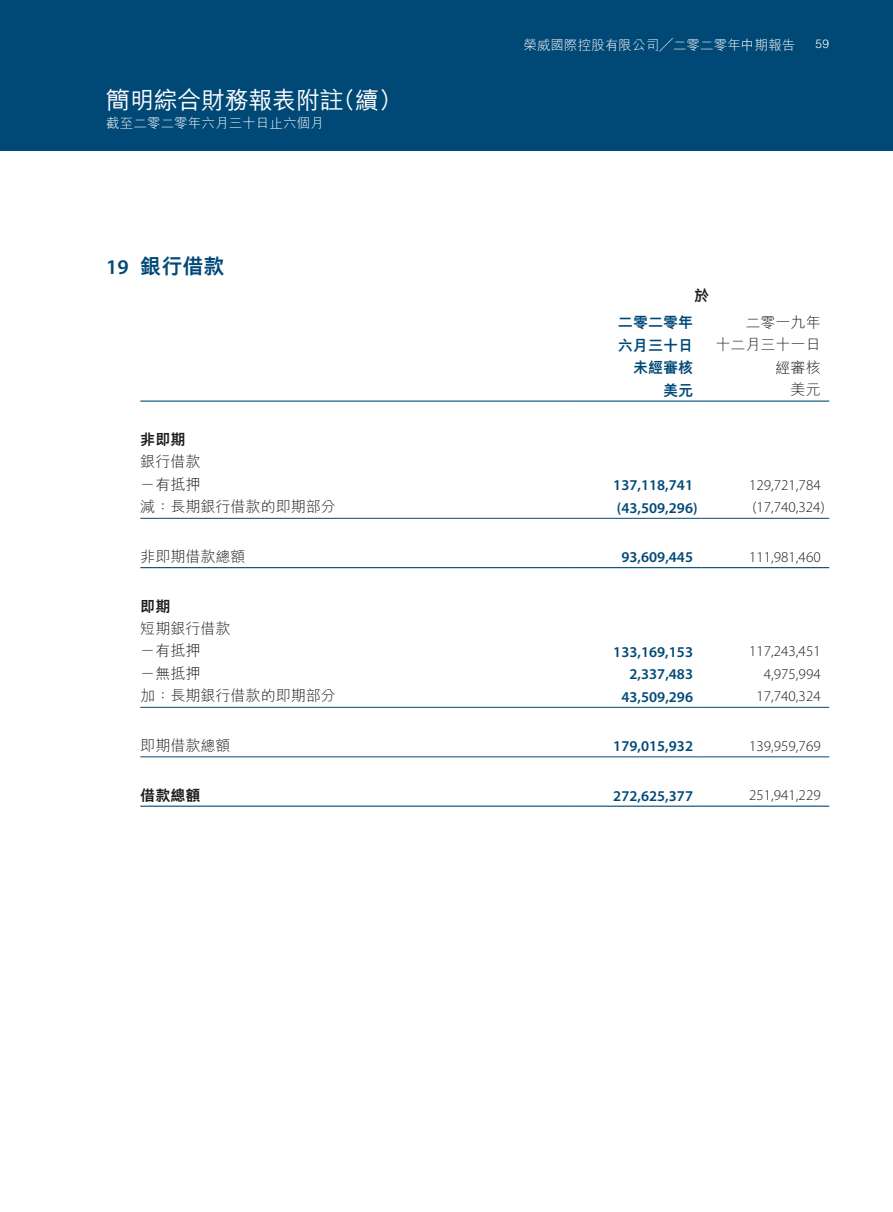
<style>
.page{position:relative;width:893px;height:1212px;background:#fff}
.page>*{position:absolute;margin:0;border:0;box-sizing:border-box;transform-origin:0 0}
.t1{font:500 24px "M Hei HK";letter-spacing:-.01em;color:#fff}
.t2{font:800 21px "M Hei HK";color:#004977}
.t3{font:300 15px "Myriad Pro";letter-spacing:.005em;color:#1c1c1b}
.t4{font:600 15px "Myriad Pro";color:#004977}
.t5{font:300 15px/22.5px "M Hei HK";letter-spacing:.005em;color:#1c1c1b}
.t6{font:800 15px/22.5px "M Hei HK";color:#004977}
.t7{font:800 15px "M Hei HK";color:#1c1c1b}
.t8{font:300 13.5px "M Hei HK";letter-spacing:.005em;color:#fff}
.t9{font:300 12px "Helvetica LT Std";color:#fff}
.s1{font-family:"Myriad Pro";font-weight:600}
</style>
<div class="page">
<div style="left:0;top:0;width:893px;height:151px;background:#004977"></div>
<svg style="left:574px;top:517px;width:128px;height:241px"></svg>
<hr style="left:140px;top:400px;width:434px;height:2px;background:#004977">
<hr style="left:574px;top:400px;width:128px;height:2px;background:#004977">
<hr style="left:702px;top:400px;width:127px;height:2px;background:#004977">
<hr style="left:140px;top:518px;width:434px;height:1px;background:#004977">
<hr style="left:574px;top:518px;width:128px;height:1px;background:#004977">
<hr style="left:702px;top:518px;width:127px;height:1px;background:#004977">
<hr style="left:140px;top:567px;width:434px;height:1px;background:#004977">
<hr style="left:574px;top:567px;width:128px;height:1px;background:#004977">
<hr style="left:702px;top:567px;width:127px;height:1px;background:#004977">
<hr style="left:140px;top:707px;width:434px;height:1px;background:#004977">
<hr style="left:574px;top:707px;width:128px;height:1px;background:#004977">
<hr style="left:702px;top:707px;width:127px;height:1px;background:#004977">
<hr style="left:140px;top:756px;width:434px;height:1px;background:#004977">
<hr style="left:574px;top:756px;width:128px;height:1px;background:#004977">
<hr style="left:702px;top:756px;width:127px;height:1px;background:#004977">
<hr style="left:140px;top:805px;width:434px;height:2px;background:#004977">
<hr style="left:574px;top:805px;width:128px;height:2px;background:#004977">
<hr style="left:702px;top:805px;width:127px;height:2px;background:#004977">
<h1 class="t1" style="left:106px;top:83px;width:298px">簡明綜合財務報表附註（續）</h1>
<p class="t8" style="left:106px;top:113px;width:219px">截至二零二零年六月三十日止六個月</p>
<h2 class="t2" style="left:106px;top:251px;width:120px"><span class="s1">19</span> 銀行借款</h2>
<p class="t7" style="left:140px;top:429px;width:47px">非即期</p>
<p class="t5" style="left:140px;top:450px;width:62px">銀行借款－有抵押</p>
<p class="t8" style="left:523px;top:36px;width:273px">榮威國際控股有限公司╱二零二零年中期報告</p>
<p class="t9" style="left:815px;top:36px;width:15px">59</p>
<p class="t7" style="left:694px;top:285px;width:16px">於</p>
<p class="t6" style="left:618px;top:310px;width:77px">二零二零年六月三十日</p>
<p class="t5" style="left:715px;top:310px;width:107px;text-align:right">二零一九年<br>十二月三十一日</p>
<p class="t6" style="left:633px;top:355px;width:62px">未經審核</p>
<p class="t5" style="left:776px;top:355px;width:47px">經審核</p>
<p class="t6" style="left:663px;top:378px;width:32px">美元</p>
<p class="t5" style="left:791px;top:378px;width:32px">美元</p>
<p class="t4" style="left:613px;top:475px;width:81px">137,118,741</p>
<p class="t3" style="left:749px;top:476px;width:73px">129,721,784</p>
<p class="t5" style="left:140px;top:495px;width:197px">減：長期銀行借款的即期部分</p>
<p class="t4" style="left:617px;top:498px;width:82px">(43,509,296)</p>
<p class="t3" style="left:752px;top:498px;width:74px">(17,740,324)</p>
<p class="t5" style="left:140px;top:544px;width:107px">非即期借款總額</p>
<p class="t4" style="left:621px;top:547px;width:73px">93,609,445</p>
<p class="t3" style="left:749px;top:548px;width:73px">111,981,460</p>
<p class="t7" style="left:140px;top:595px;width:32px">即期</p>
<p class="t5" style="left:140px;top:616px;width:92px">短期銀行借款－有抵押</p>
<p class="t4" style="left:613px;top:642px;width:81px">133,169,153</p>
<p class="t3" style="left:749px;top:642px;width:73px">117,243,451</p>
<p class="t5" style="left:140px;top:661px;width:62px">－無抵押</p>
<p class="t4" style="left:629px;top:664px;width:65px">2,337,483</p>
<p class="t3" style="left:764px;top:665px;width:58px">4,975,994</p>
<p class="t5" style="left:140px;top:684px;width:197px">加：長期銀行借款的即期部分</p>
<p class="t4" style="left:621px;top:687px;width:73px">43,509,296</p>
<p class="t3" style="left:756px;top:687px;width:66px">17,740,324</p>
<p class="t5" style="left:140px;top:733px;width:92px">即期借款總額</p>
<p class="t4" style="left:613px;top:736px;width:81px">179,015,932</p>
<p class="t3" style="left:749px;top:737px;width:73px">139,959,769</p>
<p class="t7" style="left:140px;top:784px;width:62px">借款總額</p>
<p class="t4" style="left:613px;top:786px;width:81px">272,625,377</p>
<p class="t3" style="left:749px;top:786px;width:73px">251,941,229</p>
</div>
